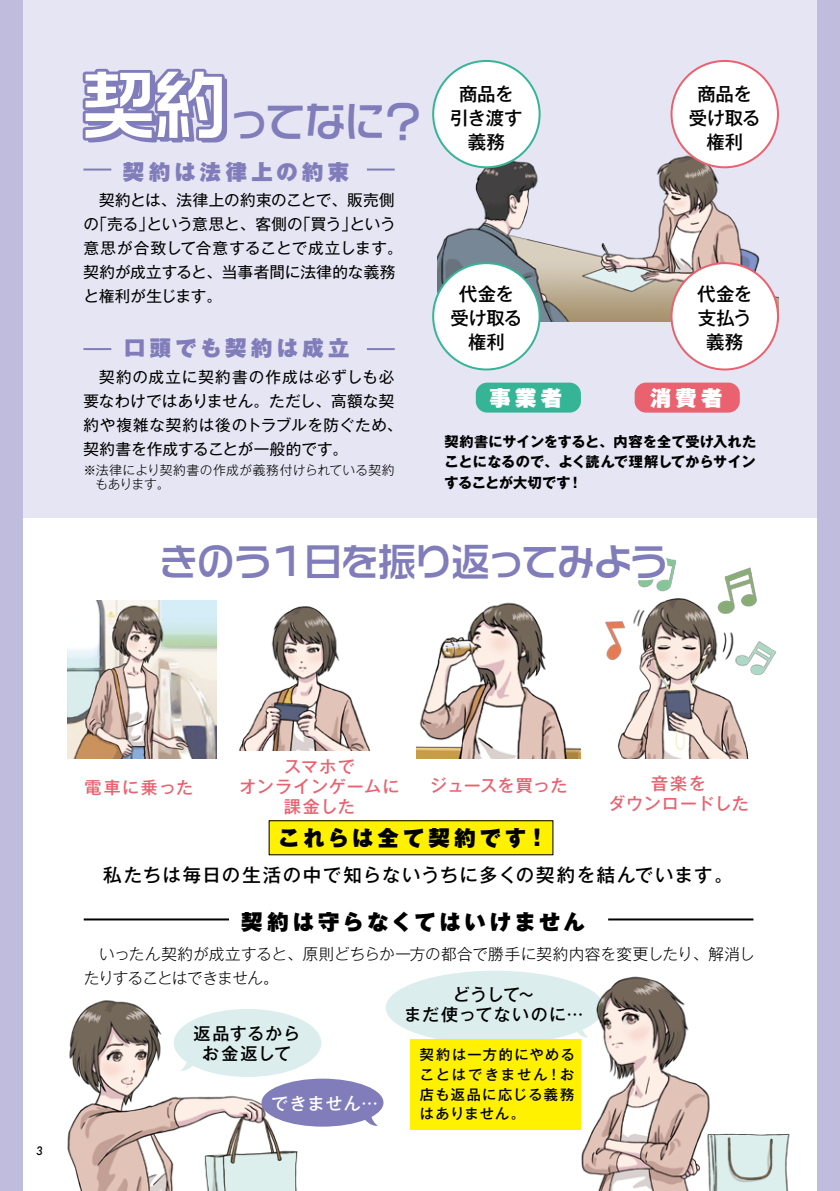
<style>
.page{position:relative;width:840px;height:1191px;background:#fff}
.page>*{position:absolute;margin:0;border:0;box-sizing:border-box;transform-origin:0 0}
.t1{font:700 72.2px "Logo G Std";color:#fff}
.t2{font:700 41.2px "Logo G Std";color:#807dba}
.t3{font:700 38px "Logo G Std";letter-spacing:-.035em;color:#807dba}
.t4{font:900 21.2px "Gothic MB101 Pr 5";letter-spacing:.175em;color:#000}
.t5{font:900 21.2px "Gothic MB101 Pr 5";letter-spacing:.205em;color:#807dba}
.t6{font:900 21.2px "Gothic MB101 Pr 5";letter-spacing:.2em;color:#fff}
.t7{font:500 18.4px "Gothic MB101 Pr 5";letter-spacing:.07em;color:#000}
.t8{font:500 18.4px/24px "Gothic MB101 Pr 5";letter-spacing:-.025em;color:#000;text-align:center}
.t9{font:500 18.4px/24px "Gothic MB101 Pr 5";letter-spacing:-.015em;color:#000;text-align:center}
.t10{font:500 18.4px/24px "Gothic MB101 Pr 5";letter-spacing:.035em;color:#000;text-align:center}
.t11{font:500 17px/20px "Gothic MB101 Pr 5";letter-spacing:.045em;color:#ea6170;text-align:center}
.t12{font:500 17px/20px "Gothic MB101 Pr 5";letter-spacing:.055em;color:#000;text-align:center}
.t13{font:500 17px "Gothic MB101 Pr 5";letter-spacing:.01em;color:#ea6170}
.t14{font:500 17px "Gothic MB101 Pr 5";letter-spacing:.065em;color:#fff}
.t15{font:15.6px/24px "Gothic MB101 Pr 5";letter-spacing:.015em;color:#000}
.t16{font:300 15.6px/24px "Gothic MB101 Pr 5";letter-spacing:-.015em;color:#000}
.t17{font:700 14.2px/20px "Gothic MB101 Pr 5";color:#000;text-align:justify}
.t18{font:500 14.2px/19.8px "Gothic MB101 Pr 5";letter-spacing:.105em;color:#000;text-align:justify}
.t19{font:300 12.8px/14px "Gothic MB101 Pr 5";letter-spacing:.02em;color:#000}
.t20{font:italic 500 11.4px "Futura";color:#000}
</style>
<div class="page">
<div style="left:0;top:0;width:828px;height:517px;background:#e6e5f3"></div>
<img style="left:437px;top:131px;width:341px;height:191px">
<img style="left:67px;top:601px;width:150px;height:157px">
<img style="left:239px;top:606px;width:131px;height:144px">
<div style="left:816px;top:0;width:23px;height:1191px;background:#c0bcde"></div>
<div style="left:0;top:0;width:22px;height:1191px;background:#c0bcde"></div>
<img style="left:67px;top:1000px;width:268px;height:191px">
<img style="left:416px;top:602px;width:164px;height:156px">
<img style="left:605px;top:558px;width:172px;height:200px">
<img style="left:580px;top:963px;width:237px;height:228px">
<svg style="left:174px;top:970px;width:429px;height:156px"></svg>
<div style="left:410px;top:1039px;width:170px;height:91px;background:#fff100"></div>
<div style="left:671px;top:61px;width:106px;height:106px;background:#fff;border-radius:50%"></div>
<div style="left:670px;top:60px;width:108px;height:108px;border:2px solid #ea6170;border-radius:50%"></div>
<div style="left:269px;top:820px;width:283px;height:34px;background:#fff100"></div>
<svg style="left:82px;top:68px;width:145px;height:75px;background:#908dc3"></svg>
<svg style="left:605px;top:557px;width:64px;height:30px"></svg>
<div style="left:475px;top:382px;width:105px;height:30px;background:#35b595;border-radius:11px"></div>
<div style="left:634px;top:382px;width:105px;height:30px;background:#ea6170;border-radius:11px"></div>
<div style="left:671px;top:263px;width:106px;height:106px;background:#fff;border-radius:50%"></div>
<div style="left:670px;top:262px;width:108px;height:108px;border:2px solid #ea6170;border-radius:50%"></div>
<div style="left:433px;top:61px;width:106px;height:106px;background:#fff;border-radius:50%"></div>
<div style="left:432px;top:60px;width:108px;height:108px;border:2px solid #35b595;border-radius:50%"></div>
<div style="left:433px;top:263px;width:106px;height:106px;background:#fff;border-radius:50%"></div>
<div style="left:432px;top:262px;width:108px;height:108px;border:2px solid #35b595;border-radius:50%"></div>
<hr style="left:83px;top:169px;width:28px;height:2px;background:#807dba">
<hr style="left:366px;top:169px;width:28px;height:2px;background:#807dba">
<hr style="left:83px;top:348px;width:28px;height:2px;background:#807dba">
<hr style="left:366px;top:348px;width:28px;height:2px;background:#807dba">
<hr style="left:84px;top:918px;width:145px;height:2px;background:#000">
<hr style="left:607px;top:918px;width:146px;height:2px;background:#000">
<h1 class="t1" style="left:82px;top:55px;width:146px">契約</h1>
<h3 class="t5" style="left:123px;top:154px;width:227px">契約は法律上の約束</h3>
<h2 class="t2" style="left:228px;top:93px;width:197px">ってなに？</h2>
<p class="t15" style="left:83px;top:187px;width:320px">　契約とは、法律上の約束のことで、販売側の「売る」という意思と、客側の「買う」という意思が合致して合意することで成立します。契約が成立すると、当事者間に法律的な義務と権利が生じます。</p>
<h3 class="t5" style="left:124px;top:330px;width:226px">口頭でも契約は成立</h3>
<p class="t15" style="left:83px;top:363px;width:320px">　契約の成立に契約書の作成は必ずしも必要なわけではありません。ただし、高額な契約や複雑な契約は後のトラブルを防ぐため、契約書を作成することが一般的です。</p>
<p class="t19" style="left:95px;top:462px;width:300px;text-indent:-12px">※法律により契約書の作成が義務付けられている契約もあります。</p>
<p class="t9" style="left:450px;top:80px;width:74px">商品を引き渡す義務</p>
<p class="t8" style="left:450px;top:280px;width:73px">代金を受け取る権利</p>
<p class="t8" style="left:688px;top:80px;width:73px">商品を受け取る権利</p>
<p class="t10" style="left:696px;top:280px;width:57px">代金を支払う義務</p>
<h3 class="t6" style="left:489px;top:380px;width:74px">事業者</h3>
<h3 class="t6" style="left:649px;top:380px;width:74px">消費者</h3>
<p class="t17" style="left:444px;top:431px;width:313px">契約書にサインをすると、内容を全て受け入れたことになるので、よく読んで理解してからサインすることが大切です！</p>
<h3 class="t3" style="left:160px;top:535px;width:509px">きのう1日を振り返ってみよう</h3>
<p class="t20" style="left:36px;top:1142px;width:8px">3</p>
<p class="t11" style="left:84px;top:776px;width:110px">電車に乗った</p>
<p class="t11" style="left:239px;top:755px;width:161px">スマホで<br>オンラインゲームに課金した</p>
<p class="t13" style="left:429px;top:771px;width:139px">ジュースを買った</p>
<p class="t11" style="left:607px;top:772px;width:142px">音楽を<br>ダウンロードした</p>
<h3 class="t4" style="left:278px;top:819px;width:270px">これらは全て契約です！</h3>
<p class="t7" style="left:103px;top:859px;width:630px">私たちは毎日の生活の中で知らないうちに多くの契約を結んでいます。</p>
<h3 class="t4" style="left:241px;top:904px;width:345px">契約は守らなくてはいけません</h3>
<p class="t16" style="left:84px;top:941px;width:672px">　いったん契約が成立すると、原則どちらか一方の都合で勝手に契約内容を変更したり、解消したりすることはできません。</p>
<p class="t12" style="left:404px;top:983px;width:180px">どうして～<br>まだ使ってないのに…</p>
<p class="t12" style="left:193px;top:1022px;width:108px">返品するからお金返して</p>
<p class="t14" style="left:271px;top:1089px;width:108px">できません…</p>
<p class="t18" style="left:419px;top:1043px;width:156px">契約は一方的にやめることはできません！お店も返品に応じる義務はありません。</p>
</div>
